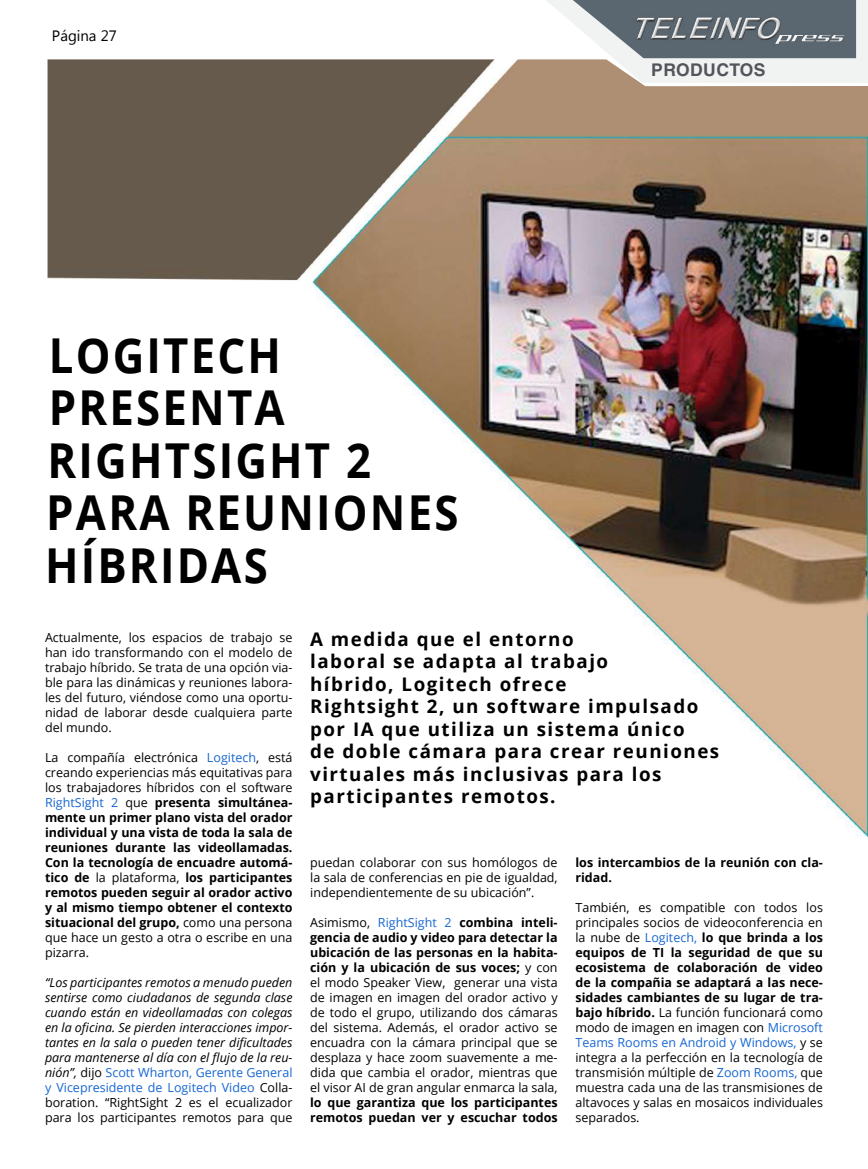
<style>
.page{position:relative;width:868px;height:1169px;background:#fff}
.page>*{position:absolute;margin:0;border:0;box-sizing:border-box;transform-origin:0 0}
.t1{font:700 48.12px/52.5px "Open Sans";letter-spacing:.05em;color:#000;scale:.91 1}
.t2{font:700 18.75px/22.5px "Open Sans";letter-spacing:.08em;color:#000}
.t3{font:700 17.5px "Helvetica LT Std";letter-spacing:.025em;color:#54555a}
.t4{font:15px "Myanmar Text";color:#000}
.t5{font:12.5px/15px "Open Sans";color:#000;text-align:justify}
.t6{font:700 12.5px/15px "Open Sans";color:#000}
.t7{font:italic 12.5px/15px "Open Sans";color:#000;text-align:justify}
.s1{font-weight:400}
.s2{font-weight:400;color:#1766d2}
.s3{font-style:normal}
.s4{font-style:normal;color:#1766d2}
.s5{color:#1766d2}
.s6{font-weight:700}
</style>
<div class="page">
<svg style="left:547px;top:0;width:321px;height:59px"></svg>
<img style="left:632px;top:10px;width:216px;height:48px">
<img style="left:48px;top:59px;width:820px;height:779px">
<p class="t4" style="left:52px;top:27px;width:66px">Página 27</p>
<h1 class="t1" style="left:45px;top:328px;width:456px">LOGITECH<br>PRESENTA<br>RIGHTSIGHT 2<br>PARA REUNIONES<br>HÍBRIDAS</h1>
<h3 class="t3" style="left:651px;top:59px;width:116px">PRODUCTOS</h3>
<p class="t5" style="left:45px;top:629px;width:249px">Actualmente, los espacios de trabajo se han ido transformando con el modelo de trabajo híbrido. Se trata de una opción via&shy;ble para las dinámicas y reuniones labora&shy;les del futuro, viéndose como una oportu&shy;nidad de laborar desde cualquiera parte del mundo.</p>
<p class="t6" style="left:45px;top:749px;width:249px;text-align:justify"><span class="s1">La compañía electrónica</span> <span class="s2">Logitech</span><span class="s1">, está creando experiencias más equitativas para los trabajadores híbridos con el software </span><span class="s2">RightSight 2</span> <span class="s1">que</span> presenta simultánea&shy;mente un primer plano vista del orador individual y una vista de toda la sala de reuniones durante las videollamadas.<br>Con la tecnología de encuadre automá&shy;tico de <span class="s1">la plataforma,</span> los participantes remotos pueden seguir al orador activo y al mismo tiempo obtener el contexto situacional del grupo, <span class="s1">como una persona que hace un gesto a otra o escribe en una pizarra.</span></p>
<p class="t7" style="left:45px;top:974px;width:249px">“Los participantes remotos a menudo pueden sentirse como ciudadanos de segunda clase cuando están en videollamadas con colegas en la oficina. Se pierden interacciones impor&shy;tantes en la sala o pueden tener dificultades para mantenerse al día con el flujo de la reu&shy;nión”, <span class="s3">dijo</span> <span class="s4">Scott Wharton, Gerente General y Vicepresidente de Logitech Video</span> <span class="s3">Colla&shy;boration. “RightSight 2 es el ecualizador para los participantes remotos para que</span></p>
<p class="t2" style="left:310px;top:627px;width:410px">A medida que el entorno<br>laboral se adapta al trabajo<br>híbrido, Logitech ofrece<br>Rightsight 2, un software impulsado por IA que utiliza un sistema único<br>de doble cámara para crear reuniones virtuales más inclusivas para los participantes remotos.</p>
<p class="t5" style="left:310px;top:854px;width:249px">puedan colaborar con sus homólogos de la sala de conferencias en pie de igualdad, independientemente de su ubicación”.</p>
<p class="t5" style="left:310px;top:914px;width:249px">Asimismo, <span class="s5">RightSight 2</span> <span class="s6">combina inteli&shy;gencia de audio y video para detectar la ubicación de las personas en la habita&shy;ción y la ubicación de sus voces;</span> y con el modo Speaker View, generar una vista de imagen en imagen del orador activo y de todo el grupo, utilizando dos cámaras del sistema. Además, el orador activo se encuadra con la cámara principal que se desplaza y hace zoom suavemente a me&shy;dida que cambia el orador, mientras que el visor AI de gran angular enmarca la sala,</p>
<p class="t6" style="left:310px;top:1094px;width:249px">lo que garantiza que los participantes remotos puedan ver y escuchar todos</p>
<p class="t6" style="left:575px;top:854px;width:249px">los intercambios de la reunión con cla&shy;ridad.</p>
<p class="t5" style="left:575px;top:899px;width:249px">También, es compatible con todos los principales socios de videoconferencia en la nube de <span class="s5">Logitech,</span> <span class="s6">lo que brinda a los equipos de TI la seguridad de que su ecosistema de colaboración de video de la compañia se adaptará a las nece&shy;sidades cambiantes de su lugar de tra&shy;bajo híbrido.</span> La función funcionará como modo de imagen en imagen con <span class="s5">Microsoft Teams Rooms en Android y Windows,</span> y se integra a la perfección en la tecnología de transmisión múltiple de <span class="s5">Zoom Rooms,</span> que muestra cada una de las transmisiones de altavoces y salas en mosaicos individuales separados.</p>
</div>
